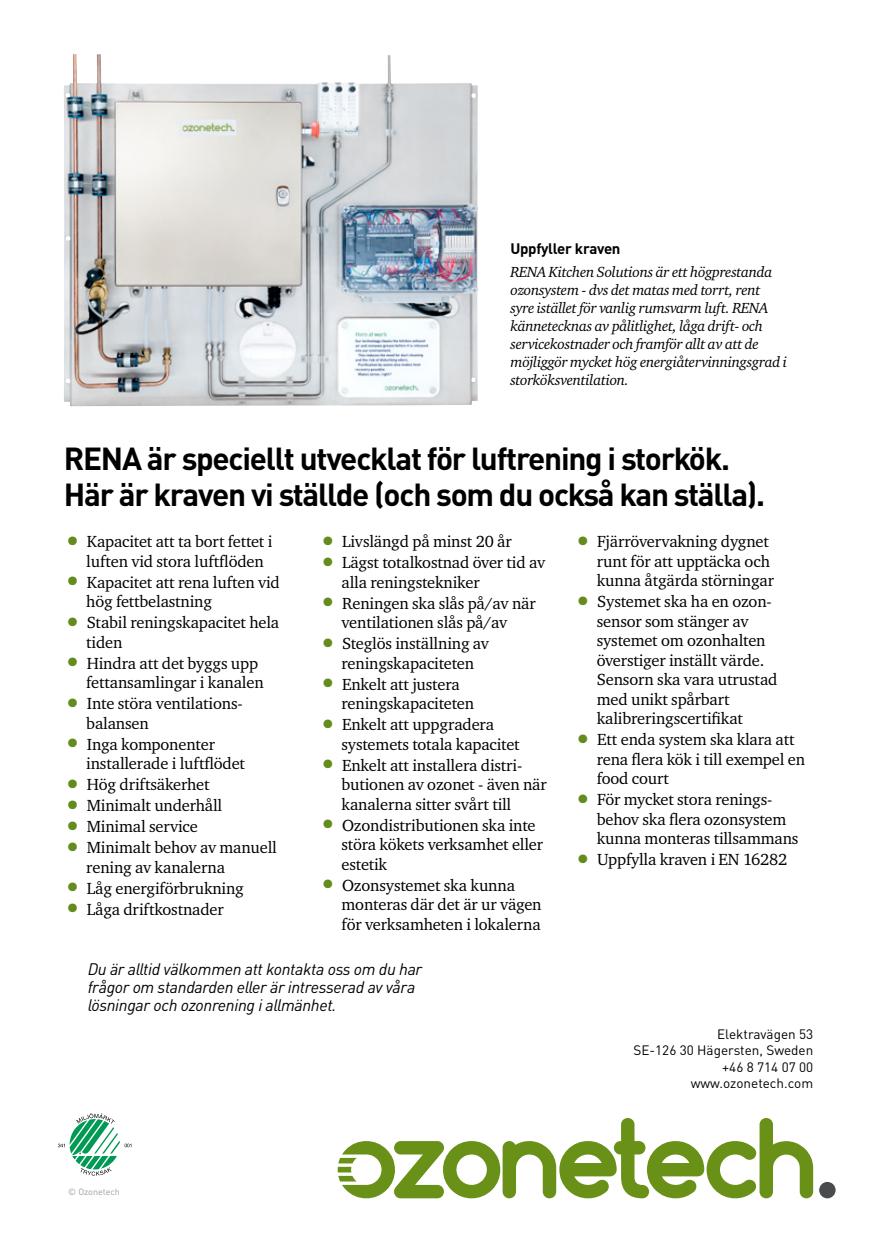
<style>
.page{position:relative;width:872px;height:1242px;background:#fff}
.page>*{position:absolute;margin:0;border:0;box-sizing:border-box;transform-origin:0 0}
.t1{font:700 31.5px/36px "DINOT";letter-spacing:-.04em;color:#000}
.t2{font:16.5px/19.5px "Charter ITC";letter-spacing:-.01em;color:#000}
.t3{font:italic 16.5px/18px "DINOT";letter-spacing:-.02em;color:#000}
.t4{font:italic 15px/18px "Charter ITC";letter-spacing:-.02em;color:#000}
.t5{font:700 15px "DINOT";letter-spacing:-.02em;color:#000}
.t6{font:13.5px/16.5px "DINOT";color:#000;text-align:right}
.t7{font:9px "DINOT";color:#9c9e9f}
.s1{font-size:30px;color:#638c1c}
</style>
<div class="page">
<img style="left:64px;top:54px;width:414px;height:352px">
<svg style="left:58px;top:1113px;width:73px;height:62px"></svg>
<div style="left:819px;top:1182px;width:16px;height:16px;background:#4a4b4d;border-radius:50%"></div>
<svg style="left:338px;top:1118px;width:475px;height:80px"></svg>
<p class="t5" style="left:510px;top:239px;width:112px">Uppfyller kraven</p>
<p class="t4" style="left:510px;top:262px;width:278px">RENA Kitchen Solutions är ett högprestanda ozonsystem - dvs det matas med torrt, rent syre istället för vanlig rumsvarm luft. RENA kännetecknas av pålitlighet, låga drift- och servicekostnader och framför allt av att de möjliggör mycket hög energiåtervinningsgrad i storköksventilation.</p>
<h1 class="t1" style="left:64px;top:440px;width:703px">RENA är speciellt utvecklat för luftrening i storkök.<br>Här är kraven vi ställde (och som du också kan ställa).</h1>
<p class="t2" style="left:86px;top:531px;width:188px;text-indent:-23px"><span class="s1">•</span> Kapacitet att ta bort fettet i luften vid stora luftflöden</p>
<p class="t2" style="left:86px;top:572px;width:195px;text-indent:-23px"><span class="s1">•</span> Kapacitet att rena luften vid hög fettbelastning</p>
<p class="t2" style="left:86px;top:612px;width:194px;text-indent:-22px"><span class="s1">•</span> Stabil reningskapacitet hela tiden</p>
<p class="t2" style="left:86px;top:653px;width:179px;text-indent:-23px"><span class="s1">•</span> Hindra att det byggs upp fettansamlingar i kanalen</p>
<p class="t2" style="left:86px;top:693px;width:158px;text-indent:-22px"><span class="s1">•</span> Inte störa ventilations&shy;balansen</p>
<p class="t2" style="left:86px;top:734px;width:160px;text-indent:-22px"><span class="s1">•</span> Inga komponenter installerade i luftflödet</p>
<p class="t2" style="left:64px;top:774px;width:147px"><span class="s1">•</span> Hög driftsäkerhet</p>
<p class="t2" style="left:64px;top:795px;width:160px"><span class="s1">•</span> Minimalt underhåll</p>
<p class="t2" style="left:64px;top:816px;width:136px"><span class="s1">•</span> Minimal service</p>
<p class="t2" style="left:86px;top:837px;width:192px;text-indent:-23px"><span class="s1">•</span> Minimalt behov av manuell rening av kanalerna</p>
<p class="t2" style="left:64px;top:878px;width:182px"><span class="s1">•</span> Låg energiförbrukning</p>
<p class="t2" style="left:64px;top:899px;width:161px"><span class="s1">•</span> Låga driftkostnader</p>
<p class="t2" style="left:319px;top:531px;width:194px"><span class="s1">•</span> Livslängd på minst 20 år</p>
<p class="t2" style="left:341px;top:552px;width:205px;text-indent:-22px"><span class="s1">•</span> Lägst totalkostnad över tid av alla reningstekniker</p>
<p class="t2" style="left:319px;top:593px;width:218px;text-align:center"><span class="s1">•</span> Reningen ska slås på/av när ventilationen slås på/av</p>
<p class="t2" style="left:319px;top:633px;width:171px;text-align:center"><span class="s1">•</span> Steglös inställning av reningskapaciteten</p>
<p class="t2" style="left:341px;top:674px;width:134px;text-indent:-22px"><span class="s1">•</span> Enkelt att justera reningskapaciteten</p>
<p class="t2" style="left:341px;top:714px;width:180px;text-indent:-22px"><span class="s1">•</span> Enkelt att uppgradera systemets totala kapacitet</p>
<p class="t2" style="left:341px;top:755px;width:207px;text-indent:-22px"><span class="s1">•</span> Enkelt att installera distri&shy;butionen av ozonet - även när kanalerna sitter svårt till</p>
<p class="t2" style="left:341px;top:815px;width:203px;text-indent:-22px"><span class="s1">•</span> Ozondistributionen ska inte störa kökets verksamhet eller estetik</p>
<p class="t2" style="left:341px;top:875px;width:202px;text-indent:-22px"><span class="s1">•</span> Ozonsystemet ska kunna monteras där det är ur vägen för verksamheten i lokalerna</p>
<p class="t2" style="left:597px;top:531px;width:179px;text-indent:-23px"><span class="s1">•</span> Fjärrövervakning dygnet runt för att upptäcka och kunna åtgärda störningar</p>
<p class="t2" style="left:597px;top:591px;width:182px;text-indent:-22px"><span class="s1">•</span> Systemet ska ha en ozon&shy;sensor som stänger av systemet om ozonhalten överstiger inställt värde.<br>Sensorn ska vara utrustad med unikt spårbart kalibreringscertifikat</p>
<p class="t2" style="left:597px;top:729px;width:210px;text-indent:-22px"><span class="s1">•</span> Ett enda system ska klara att rena flera kök i till exempel en food court</p>
<p class="t2" style="left:597px;top:789px;width:203px;text-indent:-22px"><span class="s1">•</span> För mycket stora renings&shy;behov ska flera ozonsystem kunna monteras tillsammans</p>
<p class="t2" style="left:574px;top:849px;width:214px"><span class="s1">•</span> Uppfylla kraven i EN 16282</p>
<p class="t3" style="left:88px;top:959px;width:336px">Du är alltid välkommen att kontakta oss om du har frågor om standarden eller är intresserad av våra lösningar och ozonrening i allmänhet.</p>
<p class="t7" style="left:68px;top:1186px;width:53px">© Ozonetech</p>
<p class="t6" style="left:633px;top:1025px;width:181px">Elektravägen 53<br>SE-126 30 Hägersten, Sweden +46 8 714 07 00 www.ozonetech.com</p>
</div>
